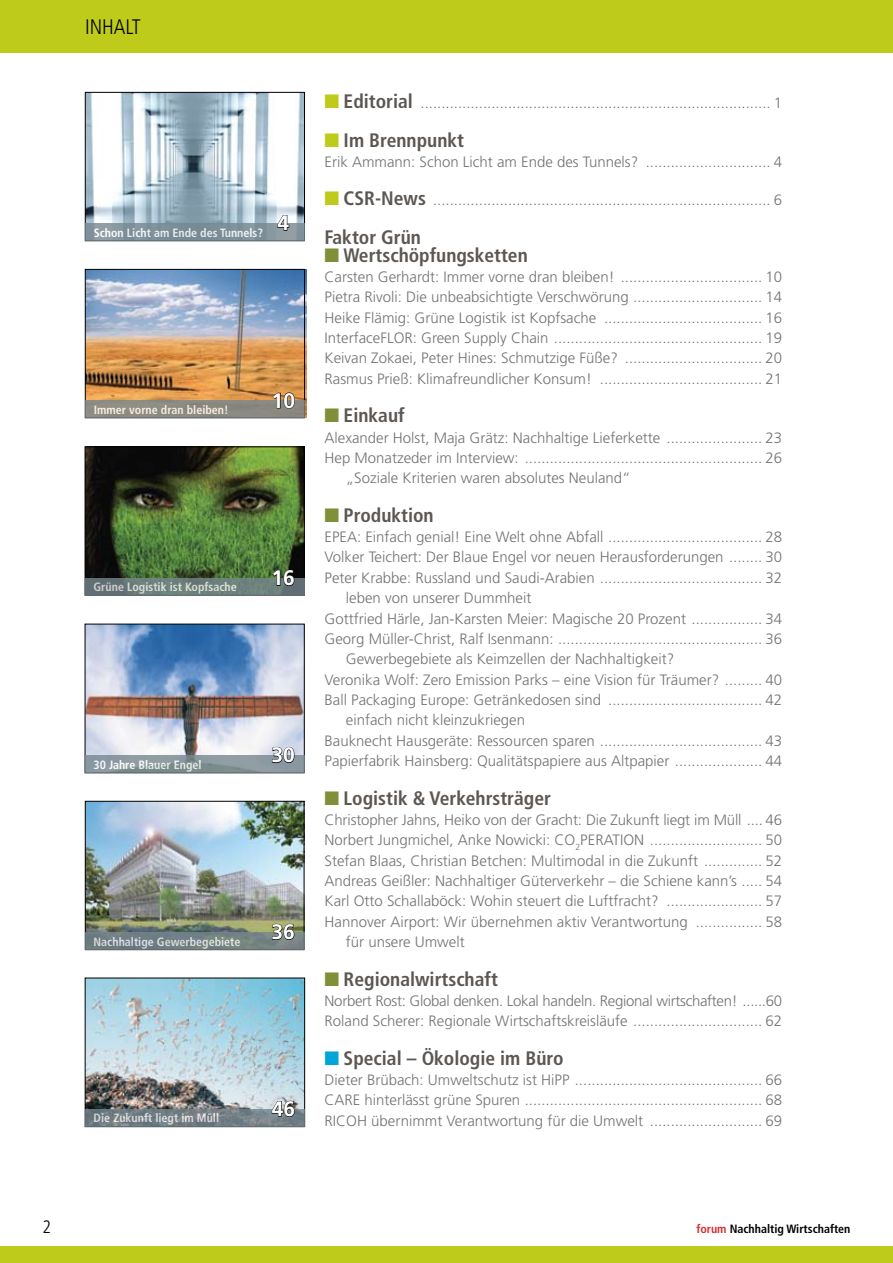
<style>
.page{position:relative;width:893px;height:1263px;background:#fff}
.page>*{position:absolute;margin:0;border:0;box-sizing:border-box;transform-origin:0 0}
.t1{font:700 21px "Frutiger";color:#fff}
.t2{font:300 condensed 21px "Frutiger";color:#000}
.t3{font:700 condensed 19.5px "Frutiger";color:#5c5753}
.t4{font:300 condensed 18px "Frutiger";color:#000}
.t5{font:300 15px/20.4px "Frutiger";color:#727375;text-align:justify}
.t6{font:300 15px/20.4px "Frutiger";letter-spacing:-.02em;color:#727375}
.t7{font:700 condensed 12px "Frutiger";color:#fff}
.t8{font:700 condensed 12px "Frutiger";color:#000}
.s1{color:#becb1a}
.s2{font-weight:700;font-stretch:condensed;font-size:19.5px;color:#5c5753}
.s3{color:#809038}
.s4{color:#00a5d8}
.s5{color:#d53031}
</style>
<div class="page">
<div style="left:0;top:0;width:893px;height:53px;background:#becb1a"></div>
<div style="left:0;top:1246px;width:893px;height:17px;background:#becb1a"></div>
<img style="left:87px;top:980px;width:216px;height:129px">
<div style="left:85px;top:978px;width:220px;height:149px;border:1px solid #000"></div>
<svg style="left:85px;top:1109px;width:220px;height:18px;background:#707d83"></svg>
<svg style="left:271px;top:1100px;width:24px;height:17px"></svg>
<img style="left:87px;top:449px;width:216px;height:129px">
<div style="left:85px;top:447px;width:220px;height:148px;border:1px solid #000"></div>
<svg style="left:85px;top:578px;width:219px;height:17px;background:#697b7a"></svg>
<svg style="left:272px;top:570px;width:23px;height:16px"></svg>
<img style="left:87px;top:803px;width:215px;height:129px">
<div style="left:85px;top:801px;width:219px;height:149px;border:1px solid #000"></div>
<div style="left:85px;top:932px;width:219px;height:18px;background:linear-gradient(to right,#6a7a82,#7a8784)"></div>
<svg style="left:271px;top:923px;width:24px;height:17px"></svg>
<img style="left:87px;top:626px;width:215px;height:129px">
<svg style="left:85px;top:755px;width:219px;height:18px;background:#859499"></svg>
<svg style="left:271px;top:747px;width:24px;height:16px"></svg>
<img style="left:87px;top:94px;width:216px;height:129px">
<div style="left:85px;top:92px;width:220px;height:149px;border:1px solid #000"></div>
<svg style="left:85px;top:223px;width:219px;height:18px;background:#7f9099"></svg>
<svg style="left:277px;top:215px;width:12px;height:16px"></svg>
<img style="left:87px;top:269px;width:219px;height:148px">
<div style="left:85px;top:269px;width:220px;height:149px;border:1px solid #000"></div>
<div style="left:85px;top:400px;width:219px;height:18px;background:#8b8b82"></div>
<svg style="left:272px;top:392px;width:23px;height:17px"></svg>
<h1 class="t2" style="left:85px;top:15px;width:57px">I nhalt</h1>
<p class="t7" style="left:94px;top:225px;width:197px">Schon Licht am Ende des Tunnels? <sup>4</sup></p>
<p class="t7" style="left:94px;top:402px;width:136px">Immer vorne dran bleiben!</p>
<h1 class="t1" style="left:272px;top:388px;width:25px">10</h1>
<p class="t7" style="left:94px;top:580px;width:145px">Grüne Logistik ist Kopfsache</p>
<h1 class="t1" style="left:271px;top:566px;width:25px">16</h1>
<p class="t7" style="left:94px;top:757px;width:110px">30 Jahre Blauer Engel</p>
<h1 class="t1" style="left:271px;top:743px;width:25px">30</h1>
<p class="t7" style="left:94px;top:934px;width:148px">Nachhaltige Gewerbegebiete</p>
<h1 class="t1" style="left:271px;top:919px;width:25px">36</h1>
<p class="t7" style="left:94px;top:1111px;width:127px">Die Zukunft liegt im Müll</p>
<h1 class="t1" style="left:272px;top:1096px;width:25px">46</h1>
<p class="t5" style="left:325px;top:93px;width:459px"><span class="s1">■</span> <span class="s2">Editorial</span> .................................................................................... 1</p>
<h2 class="t3" style="left:325px;top:128px;width:141px"><span class="s1">■</span> Im Brennpunkt</h2>
<p class="t5" style="left:325px;top:152px;width:459px">Erik Ammann: Schon Licht am Ende des Tunnels? .............................. 4</p>
<p class="t5" style="left:325px;top:190px;width:459px"><span class="s1">■</span> <span class="s2">CSR-News</span> ................................................................................. 6</p>
<h2 class="t3" style="left:325px;top:225px;width:98px">Faktor Grün</h2>
<h2 class="t3" style="left:325px;top:243px;width:205px"><span class="s3">■</span> Wertschöpfungsketten</h2>
<p class="t5" style="left:325px;top:267px;width:459px">Carsten Gerhardt: Immer vorne dran bleiben! .................................. 10<br>Pietra Rivoli: Die unbeabsichtigte Verschwörung ............................... 14<br>Heike Flämig: Grüne Logistik ist Kopfsache ...................................... 16<br>InterfaceFLOR: Green Supply Chain .................................................. 19<br>Keivan Zokaei, Peter Hines: Schmutzige Füße? ................................. 20<br>Rasmus Prieß: Klimafreundlicher Konsum! ....................................... 21</p>
<h2 class="t3" style="left:325px;top:404px;width:82px"><span class="s3">■</span> Einkauf</h2>
<p class="t5" style="left:325px;top:427px;width:459px">Alexander Holst, Maja Grätz: Nachhaltige Lieferkette ....................... 23</p>
<p class="t5" style="left:325px;top:448px;width:459px">Hep Monatzeder im Interview: ......................................................... 26</p>
<p class="t5" style="left:346px;top:468px;width:286px">„Soziale Kriterien waren absolutes Neuland“</p>
<h2 class="t3" style="left:325px;top:503px;width:111px"><span class="s3">■</span> Produktion</h2>
<p class="t5" style="left:325px;top:527px;width:459px">EPEA: Einfach genial! Eine Welt ohne Abfall ..................................... 28</p>
<p class="t5" style="left:325px;top:547px;width:459px">Volker Teichert: Der Blaue Engel vor neuen Herausforderungen ........ 30</p>
<p class="t5" style="left:325px;top:568px;width:459px">Peter Krabbe: Russland und Saudi-Arabien ....................................... 32</p>
<p class="t5" style="left:346px;top:588px;width:187px">leben von unserer Dummheit</p>
<p class="t5" style="left:325px;top:608px;width:459px">Gottfried Härle, Jan-Karsten Meier: Magische 20 Prozent ................. 34</p>
<p class="t5" style="left:325px;top:629px;width:459px">Georg Müller-Christ, Ralf Isenmann: ................................................. 36</p>
<p class="t5" style="left:346px;top:649px;width:330px">Gewerbegebiete als Keimzellen der Nachhaltigkeit?</p>
<p class="t5" style="left:325px;top:669px;width:459px">Veronika Wolf: Zero Emission Parks – eine Vision für Träumer? ......... 40</p>
<p class="t5" style="left:325px;top:690px;width:459px">Ball Packaging Europe: Getränkedosen sind ..................................... 42</p>
<p class="t5" style="left:346px;top:710px;width:181px">einfach nicht kleinzukriegen</p>
<p class="t5" style="left:325px;top:731px;width:459px">Bauknecht Hausgeräte: Ressourcen sparen ....................................... 43</p>
<p class="t5" style="left:325px;top:751px;width:459px">Papierfabrik Hainsberg: Qualitätspapiere aus Altpapier ..................... 44</p>
<h2 class="t3" style="left:325px;top:786px;width:228px"><span class="s3">■</span> Logistik &amp; Verkehrsträger</h2>
<p class="t5" style="left:325px;top:810px;width:459px">Christopher Jahns, Heiko von der Gracht: Die Zukunft liegt im Müll .... 46</p>
<p class="t5" style="left:325px;top:830px;width:459px">Norbert Jungmichel, Anke Nowicki: CO<sub>2</sub>PERATION ........................... 50</p>
<p class="t5" style="left:325px;top:850px;width:459px">Stefan Blaas, Christian Betchen: Multimodal in die Zukunft .............. 52</p>
<p class="t5" style="left:325px;top:871px;width:459px">Andreas Geißler: Nachhaltiger Güterverkehr – die Schiene kann’s ..... 54</p>
<p class="t5" style="left:325px;top:891px;width:459px">Karl Otto Schallaböck: Wohin steuert die Luftfracht? ....................... 57</p>
<p class="t5" style="left:325px;top:912px;width:459px">Hannover Airport: Wir übernehmen aktiv Verantwortung ................ 58</p>
<p class="t5" style="left:346px;top:932px;width:120px">für unsere Umwelt</p>
<h2 class="t3" style="left:325px;top:967px;width:175px"><span class="s3">■</span> Regionalwirtschaft</h2>
<p class="t6" style="left:325px;top:991px;width:459px">Norbert Rost: Global denken. Lokal handeln. Regional wirtschaften! ......60<br>Roland Scherer: Regionale Wirtschaftskreisläufe ............................... 62</p>
<h2 class="t3" style="left:325px;top:1046px;width:241px"><span class="s4">■</span> Special – Ökologie im Büro</h2>
<p class="t5" style="left:325px;top:1070px;width:459px">Dieter Brübach: Umweltschutz ist HiPP ............................................. 66<br>CARE hinterlässt grüne Spuren ......................................................... 68<br>RICOH übernimmt Verantwortung für die Umwelt ........................... 69</p>
<p class="t4" style="left:43px;top:1216px;width:10px">2</p>
<p class="t8" style="left:696px;top:1222px;width:156px"><span class="s5">forum</span> Nachhaltig Wirtschaften</p>
</div>
